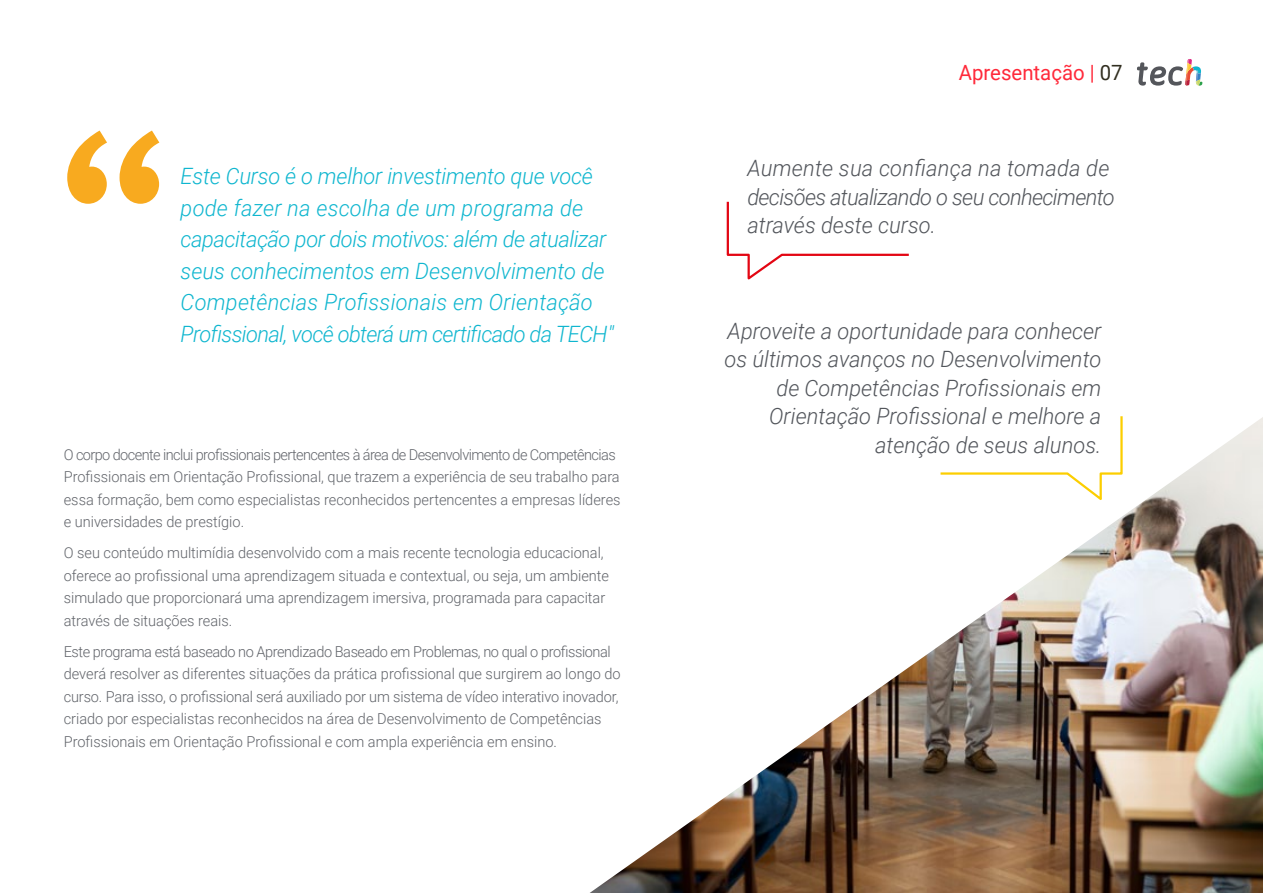
<style>
.page{position:relative;width:1263px;height:893px;background:#fff}
.page>*{position:absolute;margin:0;border:0;box-sizing:border-box;transform-origin:0 0}
.t1{font:italic 300 22.5px/28.5px "Roboto";color:#52555b;text-align:right}
.t2{font:italic 300 22.5px/31.5px "Roboto";letter-spacing:-.01em;color:#0fb6cf}
.t3{font:21px "Roboto";color:#ff293a}
.t4{font:300 15px/22.5px "Roboto";color:#61646a}
.s1{color:#312e20}
</style>
<div class="page">
<svg style="left:67px;top:131px;width:92px;height:73px"></svg>
<img style="left:590px;top:417px;width:673px;height:476px">
<svg style="left:938px;top:416px;width:186px;height:87px"></svg>
<svg style="left:726px;top:201px;width:183px;height:79px"></svg>
<svg style="left:1137px;top:59px;width:65px;height:27px"></svg>
<p class="t2" style="left:181px;top:159px;width:435px">Este Curso é o melhor investimento que você pode fazer na escolha de um programa de capacitação por dois motivos: além de atualizar seus conhecimentos em Desenvolvimento de Competências Profissionais em Orientação Profissional, você obterá um certificado da TECH"</p>
<p class="t4" style="left:64px;top:443px;width:558px">O corpo docente inclui profissionais pertencentes à área de Desenvolvimento de Competências Profissionais em Orientação Profissional, que trazem a experiência de seu trabalho para essa formação, bem como especialistas reconhecidos pertencentes a empresas líderes e universidades de prestígio.</p>
<p class="t4" style="left:64px;top:541px;width:547px">O seu conteúdo multimídia desenvolvido com a mais recente tecnologia educacional, oferece ao profissional uma aprendizagem situada e contextual, ou seja, um ambiente simulado que proporcionará uma aprendizagem imersiva, programada para capacitar através de situações reais.</p>
<p class="t4" style="left:64px;top:640px;width:558px">Este programa está baseado no Aprendizado Baseado em Problemas, no qual o profissional deverá resolver as diferentes situações da prática profissional que surgirem ao longo do curso. Para isso, o profissional será auxiliado por um sistema de vídeo interativo inovador, criado por especialistas reconhecidos na área de Desenvolvimento de Competências Profissionais em Orientação Profissional e com ampla experiência em ensino.</p>
<h2 class="t3" style="left:959px;top:57px;width:165px">Apresentação | <span class="s1">07</span></h2>
<h1 class="t1" style="left:747px;top:153px;width:369px;text-align:left">Aumente sua confiança na tomada de decisões atualizando o seu conhecimento através deste curso.</h1>
<h1 class="t1" style="left:724px;top:316px;width:378px">Aproveite a oportunidade para conhecer os últimos avanços no Desenvolvimento de Competências Profissionais em Orientação Profissional e melhore a atenção de seus alunos.</h1>
</div>
